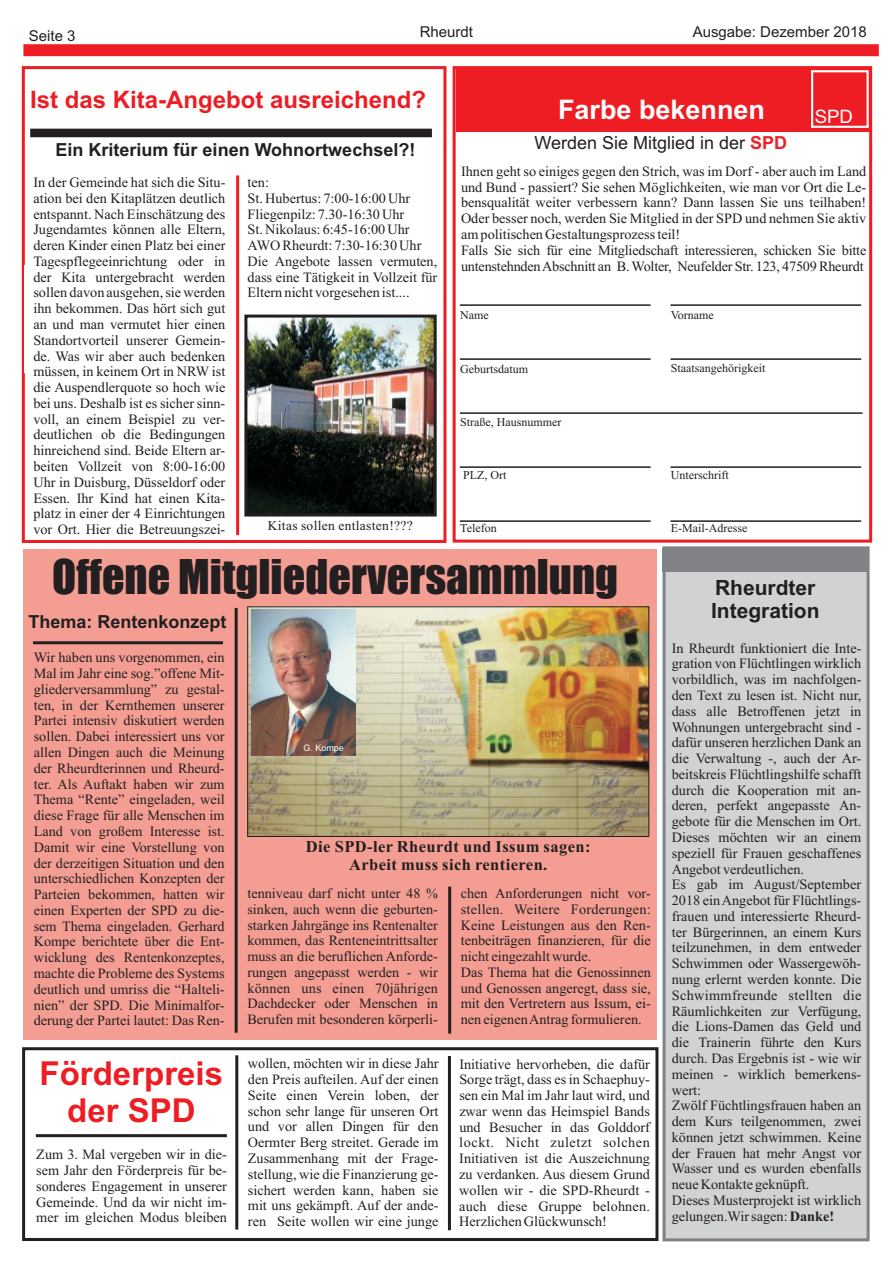
<style>
.page{position:relative;width:893px;height:1263px;background:#fff}
.page>*{position:absolute;margin:0;border:0;box-sizing:border-box;transform-origin:0 0}
.t1{font:44.25px "Impact";color:#231f20}
.t2{font:700 33px/36.9px "Arial";color:#ee1d23;text-align:center}
.t3{font:700 27px "Arial";color:#fff}
.t4{font:700 24px "Arial";color:#ee1d23}
.t5{font:700 21px/23.4px "Arial";color:#231f20}
.t6{font:18.6px "Arial";color:#fff}
.t7{font:700 18px "Arial";color:#231f20}
.t8{font:18px "Arial";color:#231f20}
.t9{font:700 16.5px/18.3px "Times New Roman";letter-spacing:.025em;color:#231f20;text-align:center}
.t10{font:15px "Arial";color:#231f20}
.t11{font:14.25px/15.8px "Times New Roman";color:#231f20;text-align:justify}
.t12{font:13.5px "Times New Roman";letter-spacing:.025em;color:#231f20}
.t13{font:12px "Times New Roman";color:#231f20}
.t14{font:9px "Arial";color:#fff}
.s1{font-weight:700;color:#ee2028}
.s2{font-weight:700}
</style>
<div class="page">
<div style="left:23px;top:44px;width:856px;height:12px;background:#ee1d23"></div>
<div style="left:22px;top:1047px;width:636px;height:194px;border:3px solid #231f20"></div>
<div style="left:453px;top:66px;width:419px;height:477px;border:3px solid #ee1d23"></div>
<div style="left:22px;top:66px;width:424px;height:477px;border:3px solid #ee1d23"></div>
<div style="left:662px;top:546px;width:208px;height:696px;background:#d1d2d4"></div>
<div style="left:23px;top:549px;width:634px;height:490px;background:#f49e93"></div>
<div style="left:24px;top:265px;width:221px;height:108px;background:#fff"></div>
<div style="left:662px;top:548px;width:206px;height:24px;background:#808285"></div>
<div style="left:30px;top:129px;width:402px;height:8px;background:#231f20"></div>
<hr style="left:236px;top:175px;width:3px;height:360px;background:#ee1d23">
<hr style="left:235px;top:608px;width:3px;height:425px;background:#231f20">
<hr style="left:448px;top:887px;width:3px;height:147px;background:#231f20">
<hr style="left:448px;top:1056px;width:3px;height:174px;background:#231f20">
<hr style="left:235px;top:1055px;width:3px;height:175px;background:#231f20">
<div style="left:456px;top:68px;width:414px;height:63px;background:#ee1d23"></div>
<div style="left:811px;top:70px;width:58px;height:58px;border:2px solid #fff"></div>
<hr style="left:460px;top:304px;width:191px;height:2px;background:#231f20">
<hr style="left:460px;top:358px;width:191px;height:2px;background:#231f20">
<hr style="left:460px;top:520px;width:191px;height:2px;background:#231f20">
<hr style="left:460px;top:466px;width:191px;height:2px;background:#231f20">
<hr style="left:670px;top:466px;width:191px;height:2px;background:#231f20">
<hr style="left:460px;top:412px;width:402px;height:2px;background:#231f20">
<hr style="left:670px;top:304px;width:191px;height:2px;background:#231f20">
<hr style="left:670px;top:358px;width:191px;height:2px;background:#231f20">
<hr style="left:670px;top:520px;width:191px;height:2px;background:#231f20">
<hr style="left:33px;top:641px;width:190px;height:3px;background:#231f20">
<hr style="left:36px;top:1134px;width:191px;height:3px;background:#231f20">
<img style="left:248px;top:319px;width:185px;height:194px">
<div style="left:244px;top:315px;width:193px;height:202px;border:3px solid #231f20"></div>
<img style="left:250px;top:609px;width:397px;height:226px">
<div style="left:248px;top:607px;width:401px;height:230px;border:1px solid #231f20"></div>
<img style="left:251px;top:609px;width:104px;height:146px">
<p class="t10" style="left:29px;top:30px;width:48px">Seite 3</p>
<p class="t10" style="left:420px;top:26px;width:55px">Rheurdt</p>
<p class="t10" style="left:693px;top:26px;width:176px">Ausgabe: Dezember 2018</p>
<h3 class="t4" style="left:30px;top:90px;width:398px">Ist das Kita-Angebot ausreichend?</h3>
<p class="t7" style="left:56px;top:143px;width:361px">Ein Kriterium für einen Wohnortwechsel?!</p>
<p class="t11" style="left:33px;top:176px;width:194px">In der Gemeinde hat sich die Situ&shy;ation bei den Kitaplätzen deutlich entspannt. Nach Einschätzung des Jugendamtes können alle Eltern, deren Kinder einen Platz bei einer Tagespflegeeinrichtung oder in der Kita untergebracht werden sollen davon ausgehen, sie werden ihn bekommen. Das hört sich gut an und man vermutet hier einen Standortvorteil unserer Gemein&shy;de. Was wir aber auch bedenken müssen, in keinem Ort in NRW ist die Auspendlerquote so hoch wie bei uns. Deshalb ist es sicher sinn&shy;voll, an einem Beispiel zu ver&shy;deutlichen ob die Bedingungen hinreichend sind. Beide Eltern ar&shy;beiten Vollzeit von 8:00-16:00<br>Uhr in Duisburg, Düsseldorf oder Essen. Ihr Kind hat einen Kita&shy;platz in einer der 4 Einrichtungen vor Ort. Hier die Betreuungszei-</p>
<p class="t11" style="left:248px;top:176px;width:191px;text-align:left">ten:<br>St. Hubertus: 7:00-16:00 Uhr<br>Fliegenpilz: 7.30-16:30 Uhr<br>St. Nikolaus: 6:45-16:00 Uhr<br>AWO Rheurdt: 7:30-16:30 Uhr<br>Die Angebote lassen vermuten, dass eine Tätigkeit in Vollzeit für<br>Eltern nicht vorgesehen ist....</p>
<p class="t12" style="left:268px;top:521px;width:147px">Kitas sollen entlasten!???</p>
<h3 class="t3" style="left:558px;top:99px;width:209px">Farbe bekennen</h3>
<h3 class="t6" style="left:815px;top:110px;width:40px">SPD</h3>
<p class="t8" style="left:534px;top:136px;width:254px">Werden Sie Mitglied in der <span class="s1">SPD</span></p>
<p class="t11" style="left:461px;top:165px;width:407px;text-align:left">Ihnen geht so einiges gegen den Strich, was im Dorf - aber auch im Land und Bund - passiert? Sie sehen Möglichkeiten, wie man vor Ort die Le&shy;bensqualität weiter verbessern kann? Dann lassen Sie uns teilhaben!<br>Oder besser noch, werden Sie Mitglied in der SPD und nehmen Sie aktiv am politischen Gestaltungsprozess teil!<br>Falls Sie sich für eine Mitgliedschaft interessieren, schicken Sie bitte untenstehnden Abschnitt an B. Wolter, Neufelder Str. 123, 47509 Rheurdt</p>
<p class="t13" style="left:460px;top:311px;width:30px">Name</p>
<p class="t13" style="left:671px;top:311px;width:45px">Vorname</p>
<p class="t13" style="left:460px;top:364px;width:69px">Geburtsdatum</p>
<p class="t13" style="left:671px;top:364px;width:96px">Staatsangehörigkeit</p>
<p class="t13" style="left:460px;top:417px;width:103px">Straße, Hausnummer</p>
<p class="t13" style="left:463px;top:471px;width:45px">PLZ, Ort</p>
<p class="t13" style="left:671px;top:470px;width:59px">Unterschrift</p>
<p class="t13" style="left:460px;top:524px;width:38px">Telefon</p>
<p class="t13" style="left:671px;top:523px;width:78px">E-Mail-Adresse</p>
<h1 class="t1" style="left:52px;top:559px;width:567px">Offene Mitgliederversammlung</h1>
<p class="t7" style="left:28px;top:615px;width:200px">Thema: Rentenkonzept</p>
<p class="t11" style="left:34px;top:651px;width:192px">Wir haben uns vorgenommen, ein Mal im Jahr eine sog.”offene Mit&shy;gliederversammlung” zu gestal&shy;ten, in der Kernthemen unserer Partei intensiv diskutiert werden sollen. Dabei interessiert uns vor allen Dingen auch die Meinung der Rheurdterinnen und Rheurd&shy;ter. Als Auftakt haben wir zum Thema “Rente” eingeladen, weil diese Frage für alle Menschen im Land von großem Interesse ist.<br>Damit wir eine Vorstellung von der derzeitigen Situation und den unterschiedlichen Konzepten der Parteien bekommen, hatten wir einen Experten der SPD zu die&shy;sem Thema eingeladen. Gerhard Kompe berichtete über die Ent&shy;wicklung des Rentenkonzeptes, machte die Probleme des Systems deutlich und umriss die “Halteli&shy;nien” der SPD. Die Minimalfor&shy;derung der Partei lautet: Das Ren-</p>
<h2 class="t2" style="left:40px;top:1058px;width:185px">Förderpreis der SPD</h2>
<p class="t11" style="left:36px;top:1148px;width:192px">Zum 3. Mal vergeben wir in die&shy;sem Jahr den Förderpreis für be&shy;sonderes Engagement in unserer Gemeinde. Und da wir nicht im&shy;mer im gleichen Modus bleiben</p>
<p class="t14" style="left:303px;top:744px;width:42px">G. Kompe</p>
<p class="t9" style="left:306px;top:839px;width:286px">Die SPD-ler Rheurdt und Issum sagen:<br>Arbeit muss sich rentieren.</p>
<p class="t11" style="left:247px;top:887px;width:192px">tenniveau darf nicht unter 48 % sinken, auch wenn die geburten&shy;starken Jahrgänge ins Rentenalter kommen, das Renteneintrittsalter muss an die beruflichen Anforde&shy;rungen angepasst werden - wir können uns einen 70jährigen Dachdecker oder Menschen in Berufen mit besonderen körperli-</p>
<p class="t11" style="left:248px;top:1057px;width:192px">wollen, möchten wir in diese Jahr den Preis aufteilen. Auf der einen Seite einen Verein loben, der schon sehr lange für unseren Ort und vor allen Dingen für den Oermter Berg streitet. Gerade im Zusammenhang mit der Frage&shy;stellung, wie die Finanzierung ge&shy;sichert werden kann, haben sie mit uns gekämpft. Auf der ande&shy;ren Seite wollen wir eine junge</p>
<p class="t11" style="left:459px;top:1057px;width:192px">Initiative hervorheben, die dafür Sorge trägt, dass es in Schaephuy&shy;sen ein Mal im Jahr laut wird, und zwar wenn das Heimspiel Bands und Besucher in das Golddorf lockt. Nicht zuletzt solchen Initiativen ist die Auszeichnung zu verdanken. Aus diesem Grund wollen wir - die SPD-Rheurdt - auch diese Gruppe belohnen.<br>Herzlichen Glückwunsch!</p>
<p class="t11" style="left:461px;top:887px;width:192px;text-align:left">chen Anforderungen nicht vor&shy;stellen. Weitere Forderungen:<br>Keine Leistungen aus den Ren&shy;tenbeiträgen finanzieren, für die nicht eingezahlt wurde.<br>Das Thema hat die Genossinnen und Genossen angeregt, dass sie, mit den Vertretern aus Issum, ei&shy;nen eigenen Antrag formulieren.</p>
<h3 class="t5" style="left:711px;top:578px;width:110px">Rheurdter<br>Integration</h3>
<p class="t11" style="left:672px;top:641px;width:191px;text-align:left">In Rheurdt funktioniert die Inte&shy;gration von Flüchtlingen wirklich vorbildlich, was im nachfolgen&shy;den Text zu lesen ist. Nicht nur, dass alle Betroffenen jetzt in<br>Wohnungen untergebracht sind - dafür unseren herzlichen Dank an die Verwaltung -, auch der Ar&shy;beitskreis Flüchtlingshilfe schafft durch die Kooperation mit an&shy;deren, perfekt angepasste An&shy;gebote für die Menschen im Ort.<br>Dieses möchten wir an einem speziell für Frauen geschaffenes<br>Angebot verdeutlichen.<br>Es gab im August/September<br>2018 ein Angebot für Flüchtlings&shy;frauen und interessierte Rheurd&shy;ter Bürgerinnen, an einem Kurs teilzunehmen, in dem entweder<br>Schwimmen oder Wassergewöh&shy;nung erlernt werden konnte. Die<br>Schwimmfreunde stellten die<br>Räumlichkeiten zur Verfügung, die Lions-Damen das Geld und die Trainerin führte den Kurs durch. Das Ergebnis ist - wie wir meinen - wirklich bemerkens&shy;wert:<br>Zwölf Füchtlingsfrauen haben an dem Kurs teilgenommen, zwei können jetzt schwimmen. Keine der Frauen hat mehr Angst vor<br>Wasser und es wurden ebenfalls neue Kontakte geknüpft.<br>Dieses Musterprojekt ist wirklich gelungen.Wir sagen: <span class="s2">Danke!</span></p>
</div>
